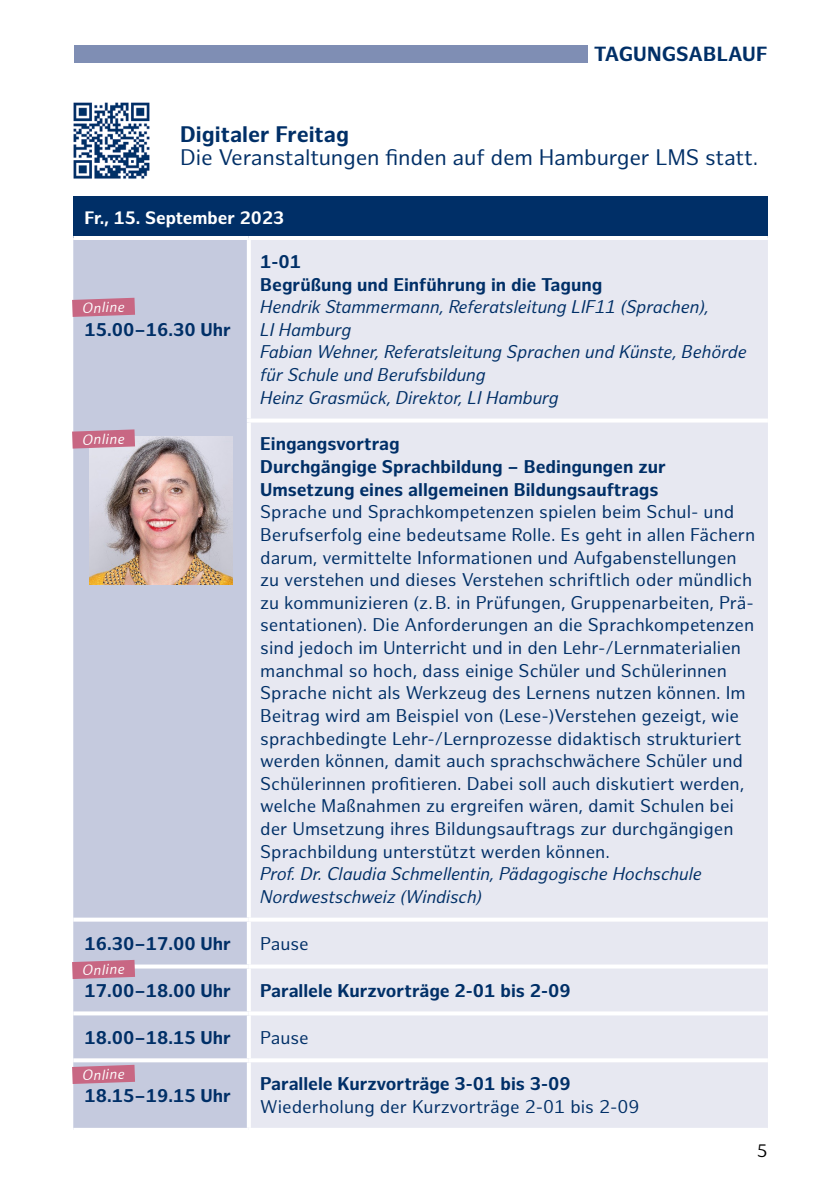
<style>
.page{position:relative;width:840px;height:1191px;background:#fff}
.page>*{position:absolute;margin:0;border:0;box-sizing:border-box;transform-origin:0 0}
.t1{font:22px "Hamburg Sans";letter-spacing:-.01em;color:#002f67}
.t2{font:700 22px "Hamburg Sans";color:#002f67}
.t3{font:700 20px "Hamburg Sans";letter-spacing:.01em;color:#002f67}
.t4{font:18px/22.6px "Hamburg Sans";color:#002f67}
.t5{font:700 18px/22.6px "Hamburg Sans";color:#002f67}
.t6{font:italic 18px/22.6px "Hamburg Sans";color:#002f67}
.t7{font:700 17.6px "Hamburg Sans";color:#fff}
.t8{font:17.6px "Hamburg Sans";color:#000}
.t9{font:italic 14.2px "Hamburg Sans";color:#fff}
</style>
<div class="page">
<div style="left:74px;top:45px;width:513px;height:17px;background:#7f8eb4"></div>
<div style="left:73px;top:197px;width:694px;height:41px;background:#002f67"></div>
<div style="left:73px;top:240px;width:174px;height:887px;background:#c5cade"></div>
<div style="left:251px;top:240px;width:516px;height:887px;background:#e7e8f1"></div>
<hr style="left:73px;top:236px;width:176px;height:4px;background:#fff">
<hr style="left:249px;top:236px;width:518px;height:4px;background:#fff">
<svg style="left:247px;top:418px;width:520px;height:4px"></svg>
<svg style="left:73px;top:917px;width:176px;height:4px"></svg>
<svg style="left:251px;top:917px;width:516px;height:4px"></svg>
<svg style="left:135px;top:964px;width:114px;height:4px"></svg>
<svg style="left:251px;top:964px;width:516px;height:4px"></svg>
<svg style="left:73px;top:1011px;width:176px;height:4px"></svg>
<hr style="left:249px;top:1011px;width:518px;height:4px;background:#fff">
<svg style="left:73px;top:1058px;width:176px;height:4px"></svg>
<hr style="left:249px;top:1058px;width:518px;height:4px;background:#fff">
<svg style="left:73px;top:1127px;width:174px;height:3px"></svg>
<svg style="left:251px;top:1127px;width:516px;height:1px"></svg>
<img style="left:89px;top:436px;width:143px;height:148px">
<img style="left:73px;top:102px;width:77px;height:77px">
<svg style="left:72px;top:298px;width:63px;height:19px"></svg>
<svg style="left:72px;top:429px;width:63px;height:19px"></svg>
<svg style="left:72px;top:960px;width:63px;height:19px"></svg>
<svg style="left:72px;top:1064px;width:63px;height:20px"></svg>
<p class="t3" style="left:593px;top:42px;width:97px">Tagungsabla</p>
<p class="t3" style="left:741px;top:42px;width:23px">uf</p>
<p class="t2" style="left:180px;top:121px;width:170px">Digitaler Freitag</p>
<p class="t1" style="left:180px;top:145px;width:579px">Die Veranstaltungen finden auf dem Hamburger LMS statt.</p>
<p class="t7" style="left:85px;top:207px;width:201px">Fr., 15. September 2023</p>
<p class="t9" style="left:82px;top:300px;width:44px;rotate:-2deg">Online</p>
<p class="t5" style="left:85px;top:319px;width:148px">15.00–16.30 Uhr</p>
<p class="t9" style="left:82px;top:432px;width:44px;rotate:-2deg">Online</p>
<p class="t5" style="left:260px;top:251px;width:343px">1-01<br>Begrüßung und Einführung in die Tagung</p>
<p class="t6" style="left:260px;top:296px;width:488px">Hendrik Stammermann, Referatsleitung LIF11 (Sprachen),<br>LI Hamburg<br>Fabian Wehner, Referatsleitung Sprachen und Künste, Behörde für Schule und Berufsbildung<br>Heinz Grasmück, Direktor, LI Hamburg</p>
<p class="t5" style="left:260px;top:433px;width:407px">Eingangsvortrag<br>Durchgängige Sprachbildung – Bedingungen zur<br>Umsetzung eines allgemeinen Bildungsauftrags</p>
<p class="t4" style="left:260px;top:501px;width:496px">Sprache und Sprachkompetenzen spielen beim Schul- und Berufserfolg eine bedeutsame Rolle. Es geht in allen Fächern darum, vermittelte Informationen und Aufgabenstellungen zu verstehen und dieses Verstehen schriftlich oder mündlich zu kommunizieren (z. B. in Prüfungen, Gruppenarbeiten, Prä&shy;sentationen). Die Anforderungen an die Sprachkompetenzen sind jedoch im Unterricht und in den Lehr-/Lernmaterialien manchmal so hoch, dass einige Schüler und Schülerinnen Sprache nicht als Werkzeug des Lernens nutzen können. Im Beitrag wird am Beispiel von (Lese-)Verstehen gezeigt, wie sprachbedingte Lehr-/Lernprozesse didaktisch strukturiert werden können, damit auch sprachschwächere Schüler und Schülerinnen profitieren. Dabei soll auch diskutiert werden, welche Maßnahmen zu ergreifen wären, damit Schulen bei der Umsetzung ihres Bildungsauftrags zur durchgängigen Sprachbildung unterstützt werden können.</p>
<p class="t6" style="left:260px;top:863px;width:443px">Prof. Dr. Claudia Schmellentin, Pädagogische Hochschule<br>Nordwestschweiz (Windisch)</p>
<p class="t5" style="left:85px;top:932px;width:148px">16.30–17.00 Uhr</p>
<p class="t4" style="left:260px;top:932px;width:50px">Pause</p>
<p class="t5" style="left:85px;top:979px;width:148px">17.00–18.00 Uhr</p>
<p class="t5" style="left:260px;top:979px;width:312px">Parallele Kurzvorträge 2-01 bis 2-09</p>
<p class="t5" style="left:85px;top:1026px;width:148px">18.00–18.15 Uhr</p>
<p class="t4" style="left:260px;top:1026px;width:50px">Pause</p>
<p class="t9" style="left:82px;top:962px;width:44px;rotate:-2deg">Online</p>
<p class="t9" style="left:82px;top:1067px;width:44px;rotate:-2deg">Online</p>
<p class="t5" style="left:85px;top:1084px;width:148px">18.15–19.15 Uhr</p>
<p class="t5" style="left:260px;top:1073px;width:312px">Parallele Kurzvorträge 3-01 bis 3-09</p>
<p class="t4" style="left:260px;top:1096px;width:381px">Wiederholung der Kurzvorträge 2-01 bis 2-09</p>
<p class="t8" style="left:756px;top:1140px;width:12px">5</p>
</div>
